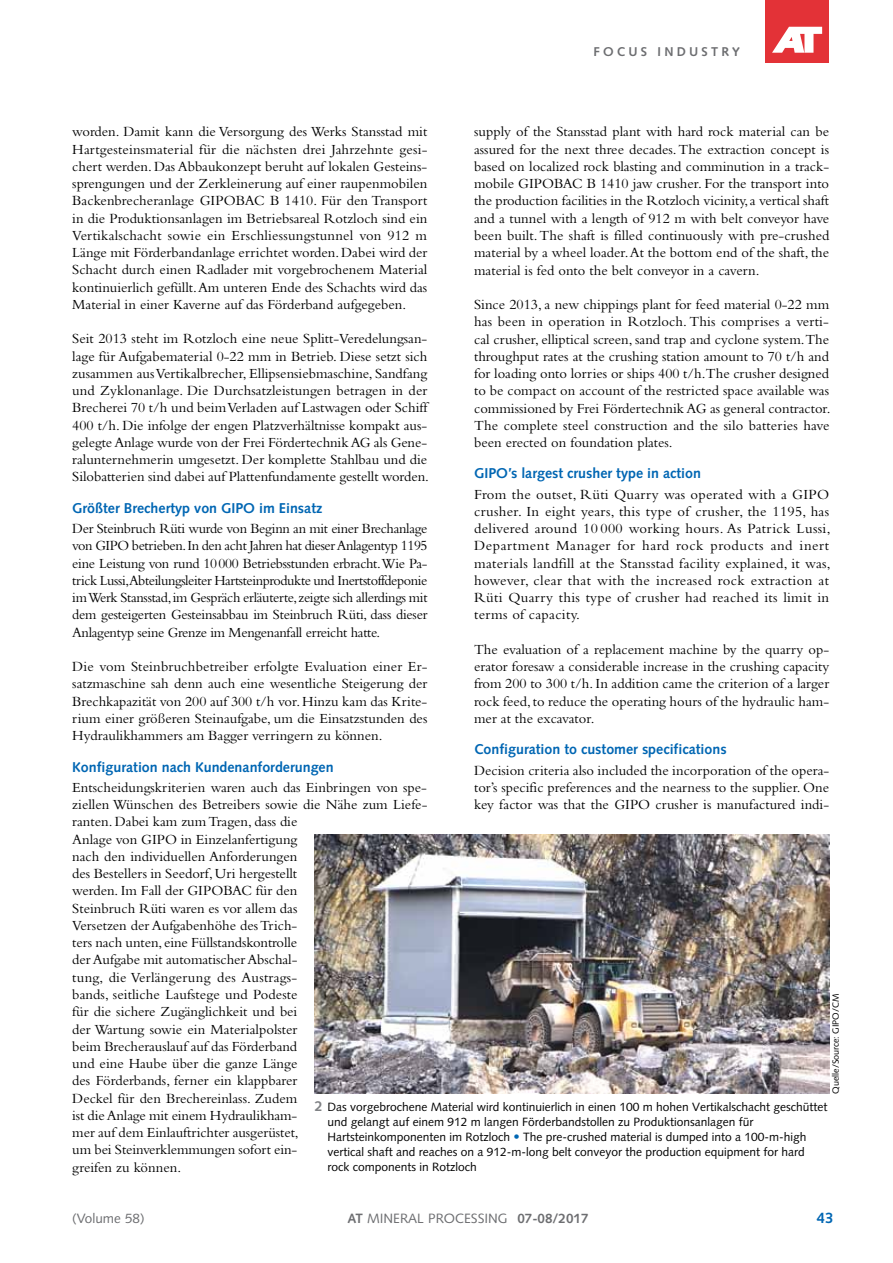
<style>
.page{position:relative;width:893px;height:1263px;background:#fff}
.page>*{position:absolute;margin:0;border:0;box-sizing:border-box;transform-origin:0 0}
.t1{font:700 15px "Syntax LT Std";color:#0066b3}
.t2{font:14.55px/17.2px "Bembo Std";color:#000;text-align:justify}
.t3{font:700 14.25px "Syntax LT Std";color:#0066b3}
.t4{font:13.5px "Syntax LT Std";color:#6d6e71}
.t5{font:700 12.75px "Syntax LT Std";letter-spacing:.25em;color:#6d6e71}
.t6{font:12px/15px "Syntax LT Std";color:#000}
.t7{font:9px "Syntax LT Std";color:#000}
.s1{font-weight:700;font-size:14.25px;color:#808285}
.s2{font-weight:700;font-size:12.75px;color:#0066b3}
.s3{font-weight:700}
</style>
<div class="page">
<div style="left:765px;top:0;width:64px;height:62px;background:#e33237"></div>
<svg style="left:772px;top:27px;width:50px;height:26px"></svg>
<img style="left:315px;top:835px;width:514px;height:259px">
<p class="t5" style="left:593px;top:45px;width:148px">FOCUS INDUSTRY</p>
<p class="t2" style="left:72px;top:123px;width:357px">worden. Damit kann die Versorgung des Werks Stansstad mit Hartgesteinsmaterial für die nächsten drei Jahrzehnte gesi&shy;chert werden. Das Abbaukonzept beruht auf lokalen Gesteins&shy;sprengungen und der Zerkleinerung auf einer raupenmobilen Backenbrecheranlage GIPOBAC B 1410. Für den Transport in die Produktionsanlagen im Betriebsareal Rotzloch sind ein Vertikalschacht sowie ein Erschliessungstunnel von 912 m Länge mit Förderbandanlage errichtet worden. Dabei wird der Schacht durch einen Radlader mit vorgebrochenem Material kontinuierlich gefüllt. Am unteren Ende des Schachts wird das Material in einer Kaverne auf das Förderband aufgegeben.</p>
<p class="t2" style="left:72px;top:330px;width:358px;text-align:left">Seit 2013 steht im Rotzloch eine neue Splitt-Veredelungsan&shy;lage für Aufgabematerial 0-22 mm in Betrieb. Diese setzt sich zusammen aus Vertikalbrecher, Ellipsensiebmaschine, Sandfang und Zyklonanlage. Die Durchsatzleistungen betragen in der Brecherei 70 t/h und beim Verladen auf Lastwagen oder Schiff 400 t/h. Die infolge der engen Platzverhältnisse kompakt aus&shy;gelegte Anlage wurde von der Frei Fördertechnik AG als Gene&shy;ralunternehmerin umgesetzt. Der komplette Stahlbau und die Silobatterien sind dabei auf Plattenfundamente gestellt worden.</p>
<p class="t3" style="left:72px;top:500px;width:252px">Größter Brechertyp von GIPO im Einsatz</p>
<p class="t2" style="left:72px;top:520px;width:357px">Der Steinbruch Rüti wurde von Beginn an mit einer Brechanlage von GIPO betrieben. In den acht Jahren hat dieser Anlagentyp 1195 eine Leistung von rund 10000 Betriebsstunden erbracht.Wie Pa&shy;trick Lussi,Abteilungsleiter Hartsteinprodukte und Inertstoffdeponie im Werk Stansstad, im Gespräch erläuterte, zeigte sich allerdings mit dem gesteigerten Gesteinsabbau im Steinbruch Rüti, dass dieser Anlagentyp seine Grenze im Mengenanfall erreicht hatte.</p>
<p class="t2" style="left:72px;top:658px;width:357px">Die vom Steinbruchbetreiber erfolgte Evaluation einer Er&shy;satzmaschine sah denn auch eine wesentliche Steigerung der Brechkapazität von 200 auf 300 t/h vor. Hinzu kam das Krite&shy;rium einer größeren Steinaufgabe, um die Einsatzstunden des Hydraulikhammers am Bagger verringern zu können.</p>
<p class="t3" style="left:72px;top:758px;width:263px">Konfiguration nach Kundenanforderungen</p>
<p class="t2" style="left:72px;top:778px;width:357px;text-align:left">Entscheidungskriterien waren auch das Einbringen von spe&shy;ziellen Wünschen des Betreibers sowie die Nähe zum Liefe&shy;ranten. Dabei kam zum Tragen, dass die<br>Anlage von GIPO in Einzelanfertigung<br>nach den individuellen Anforderungen<br>des Bestellers in Seedorf, Uri hergestellt<br>werden. Im Fall der GIPOBAC für den<br>Steinbruch Rüti waren es vor allem das<br>Versetzen der Aufgabenhöhe des Trich-<br>ters nach unten, eine Füllstandskontrolle<br>der Aufgabe mit automatischer Abschal-<br>tung, die Verlängerung des Austrags-<br>bands, seitliche Laufstege und Podeste<br>für die sichere Zugänglichkeit und bei<br>der Wartung sowie ein Materialpolster<br>beim Brecherauslauf auf das Förderband<br>und eine Haube über die ganze Länge<br>des Förderbands, ferner ein klappbarer<br>Deckel für den Brechereinlass. Zudem<br>ist die Anlage mit einem Hydraulikham-<br>mer auf dem Einlauftrichter ausgerüstet,<br>um bei Steinverklemmungen sofort ein-<br>greifen zu können.</p>
<p class="t2" style="left:474px;top:123px;width:357px">supply of the Stansstad plant with hard rock material can be assured for the next three decades. The extraction concept is based on localized rock blasting and comminution in a track&shy;mobile GIPOBAC B 1410 jaw crusher. For the transport into the production facilities in the Rotzloch vicinity, a vertical shaft and a tunnel with a length of 912 m with belt conveyor have been built. The shaft is filled continuously with pre-crushed material by a wheel loader. At the bottom end of the shaft, the material is fed onto the belt conveyor in a cavern.</p>
<p class="t2" style="left:474px;top:296px;width:358px">Since 2013, a new chippings plant for feed material 0-22 mm has been in operation in Rotzloch. This comprises a verti&shy;cal crusher, elliptical screen, sand trap and cyclone system.The throughput rates at the crushing station amount to 70 t/h and for loading onto lorries or ships 400 t/h.The crusher designed to be compact on account of the restricted space available was commissioned by Frei Fördertechnik AG as general contractor.<br>The complete steel construction and the silo batteries have been erected on foundation plates.</p>
<p class="t3" style="left:474px;top:465px;width:228px">GIPO’s largest crusher type in action</p>
<p class="t2" style="left:474px;top:485px;width:358px">From the outset, Rüti Quarry was operated with a GIPO crusher. In eight years, this type of crusher, the 1195, has delivered around 10 000 working hours. As Patrick Lussi, Department Manager for hard rock products and inert materials landfill at the Stansstad facility explained, it was, however, clear that with the increased rock extraction at Rüti Quarry this type of crusher had reached its limit in terms of capacity.</p>
<p class="t2" style="left:474px;top:640px;width:357px">The evaluation of a replacement machine by the quarry op&shy;erator foresaw a considerable increase in the crushing capacity from 200 to 300 t/h. In addition came the criterion of a larger rock feed, to reduce the operating hours of the hydraulic ham&shy;mer at the excavator.</p>
<p class="t3" style="left:474px;top:741px;width:254px">Configuration to customer specifications</p>
<p class="t2" style="left:474px;top:761px;width:357px">Decision criteria also included the incorporation of the opera&shy;tor’s specific preferences and the nearness to the supplier. One key factor was that the GIPO crusher is manufactured indi-</p>
<p class="t7" style="left:830px;top:1094px;width:102px;rotate:-90deg">Quelle/Source: GIPO/CM</p>
<p class="t6" style="left:327px;top:1100px;width:502px;text-indent:-13px"><span class="s1">2</span> Das vorgebrochene Material wird kontinuierlich in einen 100 m hohen Vertikalschacht geschüttet und gelangt auf einem 912 m langen Förderbandstollen zu Produktionsanlagen für Hartsteinkomponenten im Rotzloch <span class="s2">•</span> The pre-crushed material is dumped into a 100-m-high vertical shaft and reaches on a 912-m-long belt conveyor the production equipment for hard rock components in Rotzloch</p>
<p class="t4" style="left:72px;top:1210px;width:74px">(Volume 58)</p>
<p class="t4" style="left:347px;top:1210px;width:243px"><span class="s3">AT</span> MINERAL PROCESSING <span class="s3">07-08/2017</span></p>
<p class="t1" style="left:817px;top:1209px;width:18px">43</p>
</div>
